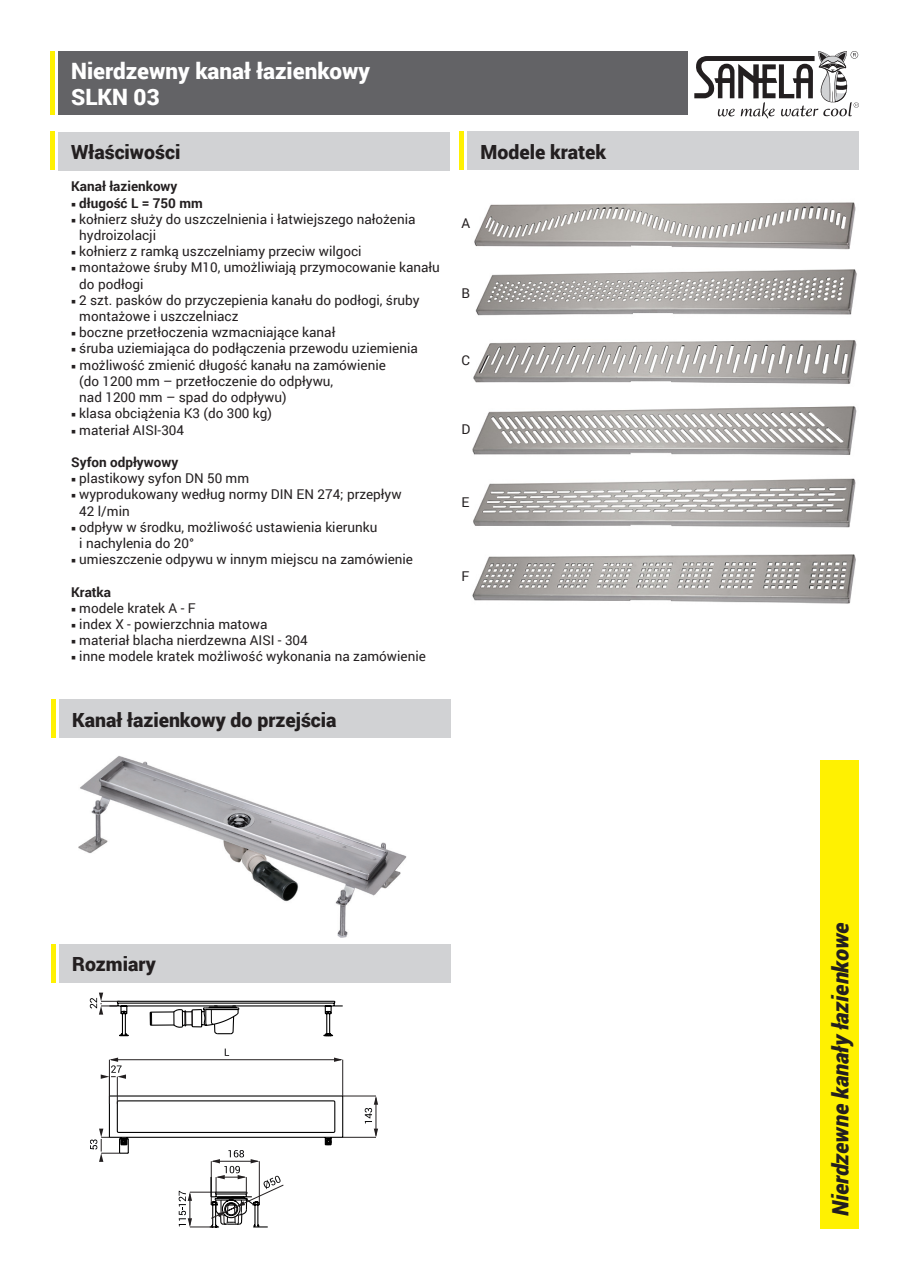
<style>
.page{position:relative;width:910px;height:1280px;background:#fff}
.page>*{position:absolute;margin:0;border:0;box-sizing:border-box;transform-origin:0 0}
.t1{font:900 22.5px/26.2px "Roboto";color:#fff}
.t2{font:italic 900 22.5px "Roboto";letter-spacing:-.005em;color:#231f20}
.t3{font:900 19.5px "Roboto";color:#231f20}
.t4{font:13.5px/16.2px "Roboto";color:#231f20}
.t5{font:700 13.5px "Roboto";color:#231f20}
</style>
<div class="page">
<div style="left:58px;top:51px;width:630px;height:64px;background:#636366"></div>
<div style="left:821px;top:760px;width:38px;height:469px;background:#fff101"></div>
<svg style="left:694px;top:51px;width:165px;height:68px"></svg>
<hr style="left:50px;top:51px;width:4px;height:64px;background:#fff101">
<div style="left:58px;top:133px;width:392px;height:38px;background:#d1d2d4"></div>
<div style="left:468px;top:132px;width:391px;height:38px;background:#d1d2d4"></div>
<hr style="left:459px;top:132px;width:4px;height:38px;background:#fff101">
<hr style="left:50px;top:132px;width:4px;height:38px;background:#fff101">
<div style="left:60px;top:699px;width:391px;height:39px;background:#d1d2d4"></div>
<hr style="left:51px;top:699px;width:4px;height:39px;background:#fff101">
<div style="left:60px;top:944px;width:391px;height:39px;background:#d1d2d4"></div>
<hr style="left:51px;top:944px;width:4px;height:39px;background:#fff101">
<img style="left:474px;top:202px;width:382px;height:48px">
<img style="left:475px;top:269px;width:382px;height:47px">
<img style="left:473px;top:340px;width:384px;height:44px">
<img style="left:472px;top:406px;width:385px;height:49px">
<img style="left:473px;top:478px;width:383px;height:50px">
<img style="left:472px;top:554px;width:384px;height:50px">
<hr style="left:343px;top:1137px;width:33px;height:1px;background:#231f20">
<hr style="left:343px;top:1096px;width:33px;height:1px;background:#231f20">
<svg style="left:365px;top:1096px;width:13px;height:41px"></svg>
<svg style="left:90px;top:993px;width:254px;height:235px"></svg>
<hr style="left:210px;top:1177px;width:2px;height:20px;background:#000">
<img style="left:78px;top:756px;width:329px;height:182px">
<h1 class="t1" style="left:71px;top:57px;width:300px">Nierdzewny kanał łazienkowy<br>SLKN 03</h1>
<h2 class="t3" style="left:71px;top:139px;width:111px">Właściwości</h2>
<h2 class="t3" style="left:480px;top:138px;width:127px">Modele kratek</h2>
<p class="t5" style="left:71px;top:177px;width:108px">Kanał łazienkowy</p>
<p class="t5" style="left:71px;top:193px;width:133px">○ długość L = 750 mm</p>
<p class="t4" style="left:79px;top:210px;width:338px;text-indent:-8px">○ kołnierz służy do uszczelnienia i łatwiejszego nałożenia hydroizolacji</p>
<p class="t4" style="left:71px;top:243px;width:292px">○ kołnierz z ramką uszczelniamy przeciw wilgoci</p>
<p class="t4" style="left:79px;top:259px;width:362px;text-indent:-8px">○ montażowe śruby M10, umożliwiają przymocowanie kanału do podłogi</p>
<p class="t4" style="left:79px;top:291px;width:342px;text-indent:-8px">○ 2 szt. pasków do przyczepienia kanału do podłogi, śruby montażowe i uszczelniacz</p>
<p class="t4" style="left:71px;top:324px;width:266px">○ boczne przetłoczenia wzmacniające kanał</p>
<p class="t4" style="left:71px;top:340px;width:348px">○ śruba uziemiająca do podłączenia przewodu uziemienia</p>
<p class="t4" style="left:79px;top:356px;width:308px;text-indent:-8px">○ możliwość zmienić długość kanału na zamówienie (do 1200 mm – przetłoczenie do odpływu,<br>nad 1200 mm – spad do odpływu)</p>
<p class="t4" style="left:71px;top:405px;width:202px">○ klasa obciążenia K3 (do 300 kg)</p>
<p class="t4" style="left:71px;top:421px;width:114px">○ materiał AISI-304</p>
<p class="t5" style="left:71px;top:453px;width:109px">Syfon odpływowy</p>
<p class="t4" style="left:71px;top:470px;width:179px">○ plastikowy syfon DN 50 mm</p>
<p class="t4" style="left:79px;top:486px;width:324px;text-indent:-8px">○ wyprodukowany według normy DIN EN 274; przepływ<br>42 l/min</p>
<p class="t4" style="left:79px;top:518px;width:300px;text-indent:-8px">○ odpływ w środku, możliwość ustawienia kierunku i nachylenia do 20°</p>
<p class="t4" style="left:71px;top:551px;width:343px">○ umieszczenie odpywu w innym miejscu na zamówienie</p>
<p class="t5" style="left:71px;top:582px;width:41px">Kratka</p>
<p class="t4" style="left:71px;top:599px;width:126px">○ modele kratek A - F</p>
<p class="t4" style="left:71px;top:615px;width:198px">○ index X - powierzchnia matowa</p>
<p class="t4" style="left:71px;top:632px;width:238px">○ materiał blacha nierdzewna AISI - 304</p>
<p class="t4" style="left:71px;top:648px;width:356px">○ inne modele kratek możliwość wykonania na zamówienie</p>
<p class="t4" style="left:461px;top:214px;width:10px">A</p>
<p class="t4" style="left:461px;top:285px;width:10px">B</p>
<p class="t4" style="left:461px;top:352px;width:10px">C</p>
<p class="t4" style="left:461px;top:421px;width:10px">D</p>
<p class="t4" style="left:461px;top:494px;width:9px">E</p>
<p class="t4" style="left:461px;top:567px;width:9px">F</p>
<h2 class="t3" style="left:72px;top:706px;width:266px">Kanał łazienkowy do przejścia</h2>
<h2 class="t3" style="left:72px;top:950px;width:85px">Rozmiary</h2>
<h1 class="t2" style="left:825px;top:1216px;width:295px;rotate:-90deg">Nierdzewne kanały łazienkowe</h1>
</div>
